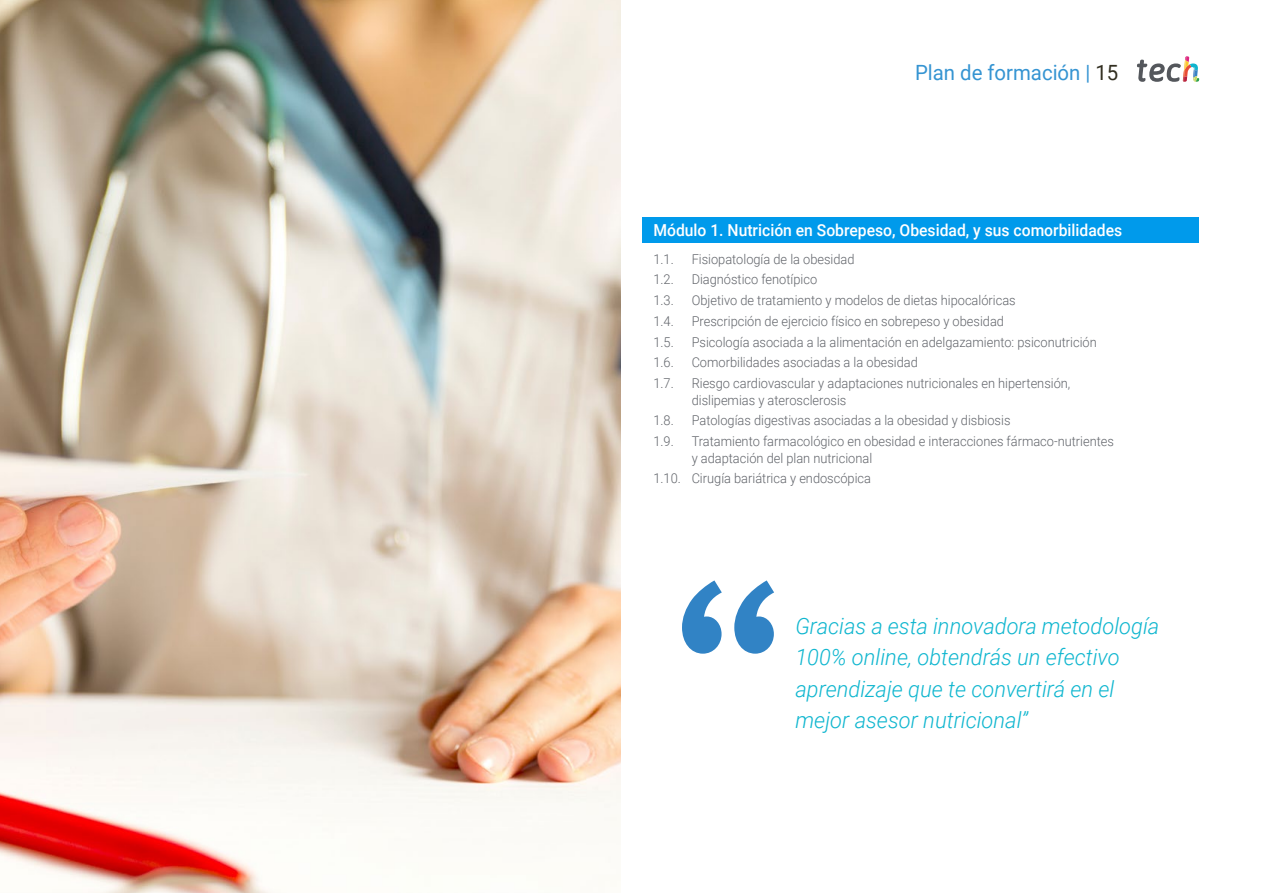
<style>
.page{position:relative;width:1263px;height:893px;background:#fff}
.page>*{position:absolute;margin:0;border:0;box-sizing:border-box;transform-origin:0 0}
.t1{font:italic 300 22.5px/31.5px "Roboto";color:#0fb6cf}
.t2{font:21px "Roboto";color:#3594d2}
.t3{font:500 16.5px "Roboto";color:#fff;scale:.95 1}
.t4{font:300 13.5px/16.5px "Roboto";color:#61646a;scale:.95 1}
.s1{color:#312e20}
</style>
<div class="page">
<img style="left:0;top:0;width:621px;height:893px">
<div style="left:642px;top:218px;width:557px;height:25px;background:#009aeb"></div>
<svg style="left:1137px;top:56px;width:62px;height:26px"></svg>
<svg style="left:682px;top:580px;width:92px;height:74px"></svg>
<h2 class="t2" style="left:915px;top:57px;width:205px">Plan de formación | <span class="s1">15</span></h2>
<p class="t3" style="left:653px;top:219px;width:495px">Módulo 1. Nutrición en Sobrepeso, Obesidad, y sus comorbilidades</p>
<p class="t4" style="left:653px;top:250px;width:23px">1.1.</p>
<p class="t4" style="left:692px;top:250px;width:173px">Fisiopatología de la obesidad</p>
<p class="t4" style="left:653px;top:271px;width:23px">1.2.</p>
<p class="t4" style="left:692px;top:271px;width:134px">Diagnóstico fenotípico</p>
<p class="t4" style="left:653px;top:292px;width:23px">1.3.</p>
<p class="t4" style="left:692px;top:292px;width:343px">Objetivo de tratamiento y modelos de dietas hipocalóricas</p>
<p class="t4" style="left:653px;top:312px;width:23px">1.4.</p>
<p class="t4" style="left:692px;top:312px;width:330px">Prescripción de ejercicio físico en sobrepeso y obesidad</p>
<p class="t4" style="left:653px;top:333px;width:23px">1.5.</p>
<p class="t4" style="left:692px;top:333px;width:428px">Psicología asociada a la alimentación en adelgazamiento: psiconutrición</p>
<p class="t4" style="left:653px;top:354px;width:23px">1.6.</p>
<p class="t4" style="left:692px;top:354px;width:240px">Comorbilidades asociadas a la obesidad</p>
<p class="t4" style="left:653px;top:375px;width:23px">1.7.</p>
<p class="t4" style="left:692px;top:375px;width:400px">Riesgo cardiovascular y adaptaciones nutricionales en hipertensión, dislipemias y aterosclerosis</p>
<p class="t4" style="left:653px;top:412px;width:23px">1.8.</p>
<p class="t4" style="left:692px;top:412px;width:337px">Patologías digestivas asociadas a la obesidad y disbiosis</p>
<p class="t4" style="left:653px;top:433px;width:23px">1.9.</p>
<p class="t4" style="left:692px;top:433px;width:446px">Tratamiento farmacológico en obesidad e interacciones fármaco-nutrientes y adaptación del plan nutricional</p>
<p class="t4" style="left:653px;top:470px;width:231px">1.10. Cirugía bariátrica y endoscópica</p>
<h1 class="t1" style="left:795px;top:609px;width:365px">Gracias a esta innovadora metodología 100% online, obtendrás un efectivo aprendizaje que te convertirá en el mejor asesor nutricional”</h1>
</div>
